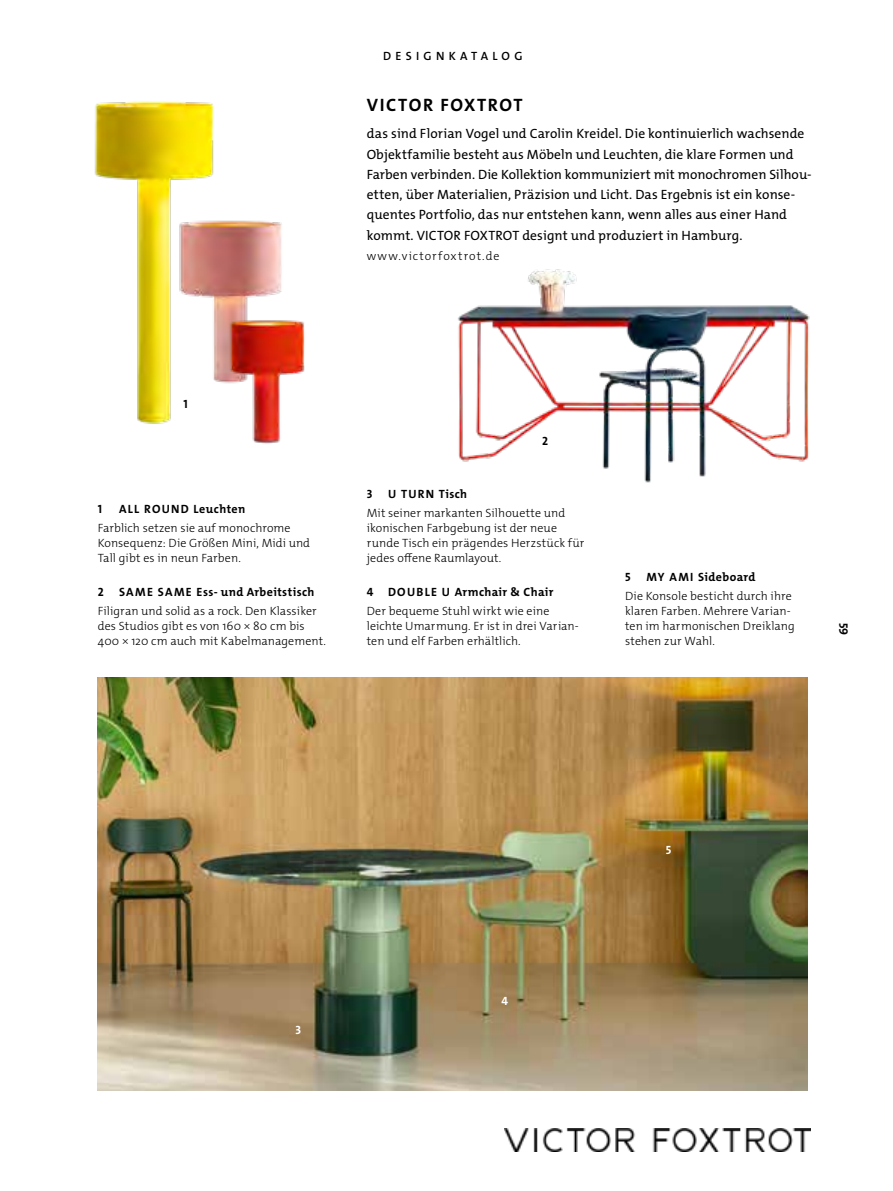
<style>
.page{position:relative;width:893px;height:1191px;background:#fff}
.page>*{position:absolute;margin:0;border:0;box-sizing:border-box;transform-origin:0 0}
.t1{font:700 18px "The Mix Os F";letter-spacing:.085em;color:#000}
.t2{font:13.5px/20.2px "The Mix Os F";letter-spacing:.005em;color:#000}
.t3{font:300 12px/15px "The Mix Os F";letter-spacing:.005em;color:#000}
.t4{font:700 12px "The Mix Os F";letter-spacing:.035em;color:#000}
.t5{font:300 12px "The Mix Os F";letter-spacing:.09em;color:#000}
.t6{font:600 12px "The Mix Os F";letter-spacing:.36em;color:#000}
.t7{font:700 12px "The Mix Os F";color:#fff}
</style>
<div class="page">
<img style="left:98px;top:677px;width:710px;height:413px">
<img style="left:230px;top:220px;width:52px;height:97px">
<img style="left:230px;top:317px;width:75px;height:127px">
<img style="left:94px;top:101px;width:136px;height:323px">
<img style="left:504px;top:1128px;width:306px;height:23px">
<img style="left:458px;top:269px;width:352px;height:214px">
<p class="t6" style="left:383px;top:48px;width:141px">DESIGNKATALOG</p>
<h1 class="t1" style="left:367px;top:93px;width:157px">VICTOR FOXTROT</h1>
<p class="t2" style="left:367px;top:124px;width:446px">das sind Florian Vogel und Carolin Kreidel. Die kontinuierlich wachsende Objektfamilie besteht aus Möbeln und Leuchten, die klare Formen und Farben verbinden. Die Kollektion kommuniziert mit monochromen Silhou&shy;etten, über Materialien, Präzision und Licht. Das Ergebnis ist ein konse&shy;quentes Portfolio, das nur entstehen kann, wenn alles aus einer Hand kommt. VICTOR FOXTROT designt und produziert in Hamburg.</p>
<p class="t5" style="left:367px;top:248px;width:134px">www.victorfoxtrot.de</p>
<p class="t4" style="left:184px;top:397px;width:6px">1</p>
<p class="t4" style="left:98px;top:501px;width:6px">1</p>
<p class="t4" style="left:119px;top:501px;width:128px">ALL ROUND Leuchten</p>
<p class="t3" style="left:98px;top:520px;width:214px">Farblich setzen sie auf monochrome<br>Konsequenz: Die Größen Mini, Midi und<br>Tall gibt es in neun Farben.</p>
<p class="t4" style="left:98px;top:584px;width:7px">2</p>
<p class="t4" style="left:119px;top:584px;width:197px">SAME SAME Ess- und Arbeitstisch</p>
<p class="t3" style="left:98px;top:603px;width:230px">Filigran und solid as a rock. Den Klassiker des Studios gibt es von 160 × 80 cm bis<br>400 × 120 cm auch mit Kabelmanagement.</p>
<p class="t4" style="left:542px;top:433px;width:7px">2</p>
<p class="t4" style="left:367px;top:486px;width:7px">3</p>
<p class="t4" style="left:388px;top:486px;width:81px">U TURN Tisch</p>
<p class="t3" style="left:367px;top:505px;width:219px">Mit seiner markanten Silhouette und ikonischen Farbgebung ist der neue runde Tisch ein prägendes Herzstück für jedes offene Raumlayout.</p>
<p class="t4" style="left:367px;top:584px;width:188px">4 DOUBLE U Armchair &amp; Chair</p>
<p class="t3" style="left:367px;top:603px;width:214px">Der bequeme Stuhl wirkt wie eine leichte Umarmung. Er ist in drei Varian&shy;ten und elf Farben erhältlich.</p>
<p class="t4" style="left:625px;top:569px;width:7px">5</p>
<p class="t4" style="left:646px;top:569px;width:111px">MY AMI Sideboard</p>
<p class="t3" style="left:625px;top:588px;width:171px">Die Konsole besticht durch ihre klaren Farben. Mehrere Varian&shy;ten im harmonischen Dreiklang stehen zur Wahl.</p>
<p class="t4" style="left:853px;top:622px;width:14px;rotate:90deg">59</p>
<p class="t7" style="left:295px;top:1022px;width:7px">3</p>
<p class="t7" style="left:502px;top:993px;width:8px">4</p>
<p class="t7" style="left:666px;top:842px;width:7px">5</p>
</div>
